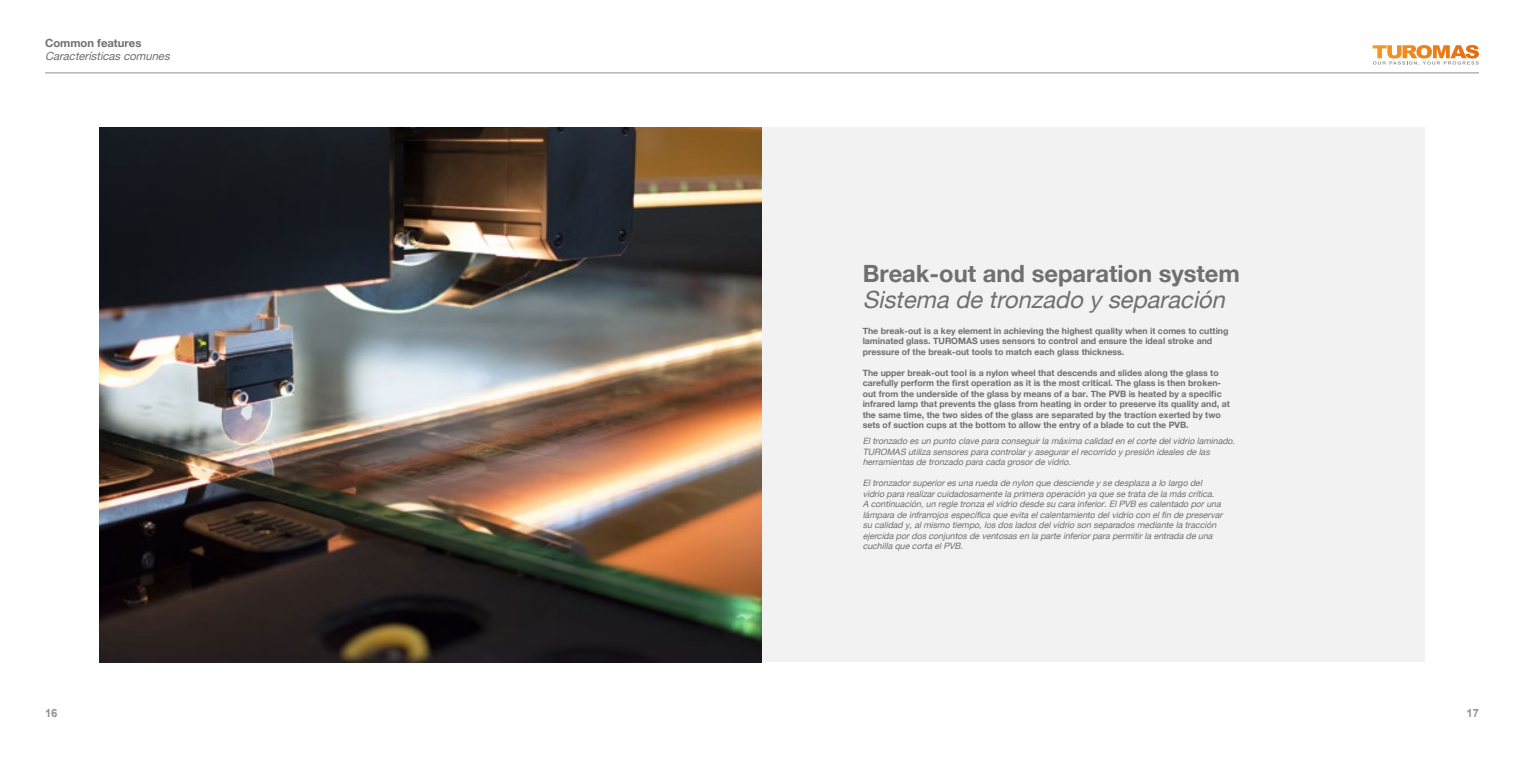
<style>
.page{position:relative;width:1524px;height:762px;background:#fff}
.page>*{position:absolute;margin:0;border:0;box-sizing:border-box;transform-origin:0 0}
.t1{font:700 23.75px "Helvetica Neue";color:#706f6f}
.t2{font:italic 23.75px "Helvetica Neue";color:#706f6f}
.t3{font:italic 11.25px "Helvetica Neue";color:#706f6f}
.t4{font:700 11.25px "Helvetica Neue";color:#706f6f}
.t5{font:700 11.25px "Arial";color:#929292}
.t6{font:italic 8.75px/10.5px "Helvetica Neue";color:#706f6f}
.t7{font:700 8.75px/10.5px "Helvetica Neue";color:#706f6f}
</style>
<div class="page">
<div style="left:762px;top:127px;width:662px;height:535px;background:#f2f2f2"></div>
<img style="left:100px;top:127px;width:662px;height:535px">
<hr style="left:45px;top:73px;width:1434px;height:1px;background:#929292">
<svg style="left:1372px;top:45px;width:107px;height:20px"></svg>
<p class="t4" style="left:45px;top:36px;width:98px">Common features</p>
<p class="t3" style="left:45px;top:50px;width:129px">Características comunes</p>
<h1 class="t1" style="left:863px;top:259px;width:379px">Break-out and separation system</h1>
<h1 class="t2" style="left:863px;top:285px;width:369px">Sistema de tronzado y separación</h1>
<p class="t7" style="left:863px;top:325px;width:367px">The break-out is a key element in achieving the highest quality when it comes to cutting laminated glass. TUROMAS uses sensors to control and ensure the ideal stroke and pressure of the break-out tools to match each glass thickness.</p>
<p class="t7" style="left:863px;top:367px;width:368px">The upper break-out tool is a nylon wheel that descends and slides along the glass to carefully perform the first operation as it is the most critical. The glass is then broken&shy;out from the underside of the glass by means of a bar. The PVB is heated by a specific infrared lamp that prevents the glass from heating in order to preserve its quality and, at the same time, the two sides of the glass are separated by the traction exerted by two sets of suction cups at the bottom to allow the entry of a blade to cut the PVB.</p>
<p class="t6" style="left:863px;top:436px;width:376px">Eltronzado es un punto clave para conseguirla máxima calidad en elcorte delvidrio laminado.<br>TUROMAS utiliza sensores para controlary asegurarelrecorrido y presión ideales de las herramientas de tronzado para cada grosorde vidrio.</p>
<p class="t6" style="left:862px;top:478px;width:363px">Eltronzadorsuperiores una rueda de nylon que desciende y se desplaza a lo largo del vidrio para realizarcuidadosamente la primera operación ya que se trata de la más crítica.<br>A continuación,un regle tronza elvidrio desde su cara inferior.ElPVB es calentado poruna lámpara de infrarrojos específica que evita elcalentamiento delvidrio con elfin de preservar su calidad y,almismo tiempo,los dos lados delvidrio son separados mediante la tracción ejercida pordos conjuntos de ventosas en la parte inferiorpara permitirla entrada de una cuchilla que corta elPVB.</p>
<p class="t5" style="left:45px;top:705px;width:14px">16</p>
<p class="t5" style="left:1466px;top:705px;width:14px">17</p>
</div>
